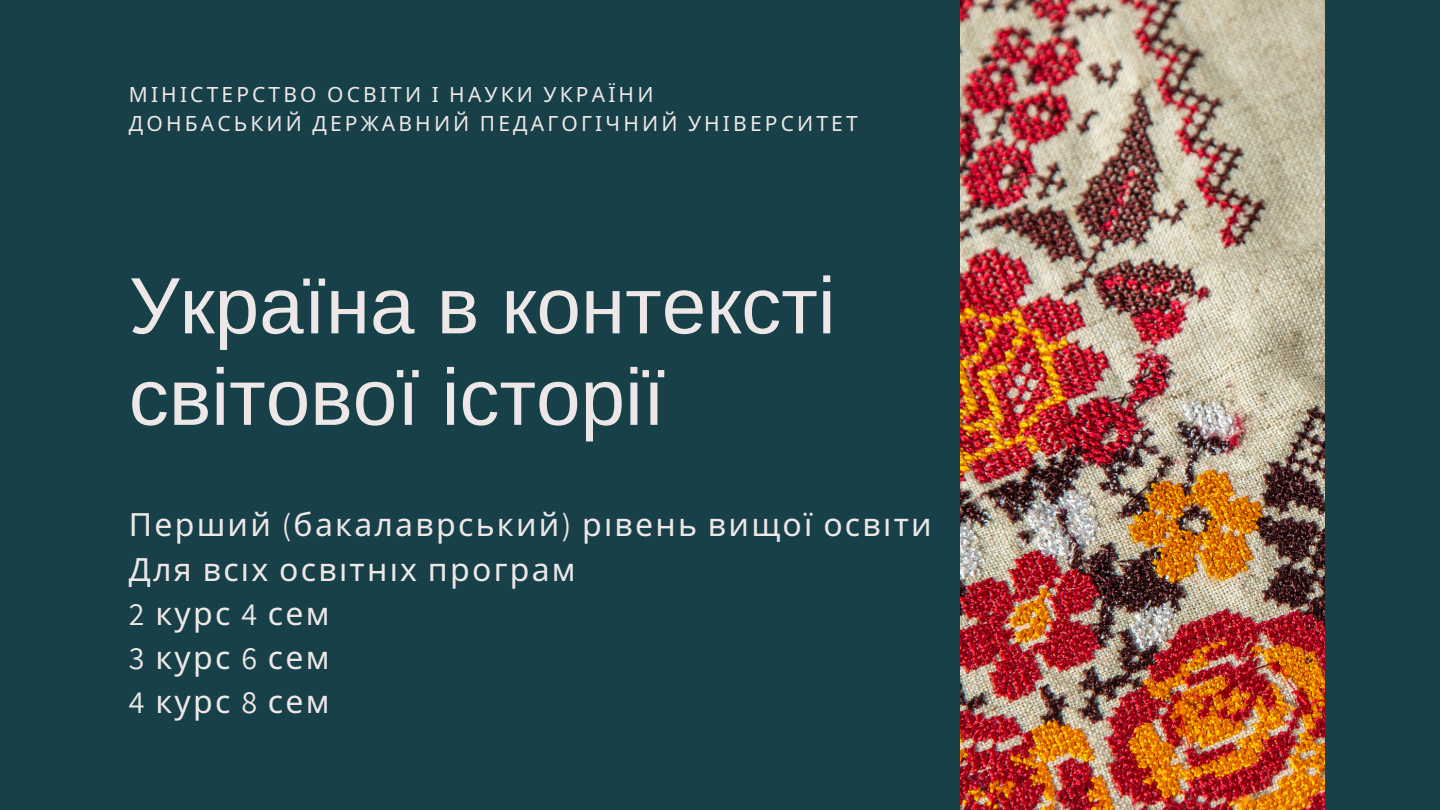
<style>
.page{position:relative;width:1440px;height:810px;background:#184048}
.page>*{position:absolute;margin:0;border:0;box-sizing:border-box;transform-origin:0 0}
.t1{font:80px/91.5px "Arimo";color:#ede8e7}
.t2{font:32px/44.2px "Noto Sans";letter-spacing:.07em;color:#ede8e7}
.t3{font:21px "Noto Sans";letter-spacing:.15em;color:#ede8e7}
.s1{font-family:"Assistant"}
</style>
<div class="page">
<img style="left:960px;top:0;width:364px;height:810px">
<h2 class="t3" style="left:129px;top:80px;width:526px">МІНІСТЕРСТВО ОСВІТИ І НАУКИ УКРАЇНИ</h2>
<p class="t3" style="left:129px;top:109px;width:730px">ДОНБАСЬКИЙ ДЕРЖАВНИЙ ПЕДАГОГІЧНИЙ УНІВЕРСИТЕТ</p>
<p class="t1" style="left:129px;top:260px;width:708px">Україна в контексті світової історії</p>
<h1 class="t2" style="left:129px;top:502px;width:804px">Перший <span class="s1">(</span>бакалаврський<span class="s1">)</span> рі вень вищої освіти<br>Для всіх освітніх програм<br><span class="s1">2</span> курс <span class="s1">4</span> сем<br><span class="s1">3</span> курс <span class="s1">6</span> сем<br><span class="s1">4</span> курс <span class="s1">8</span> сем</h1>
</div>
